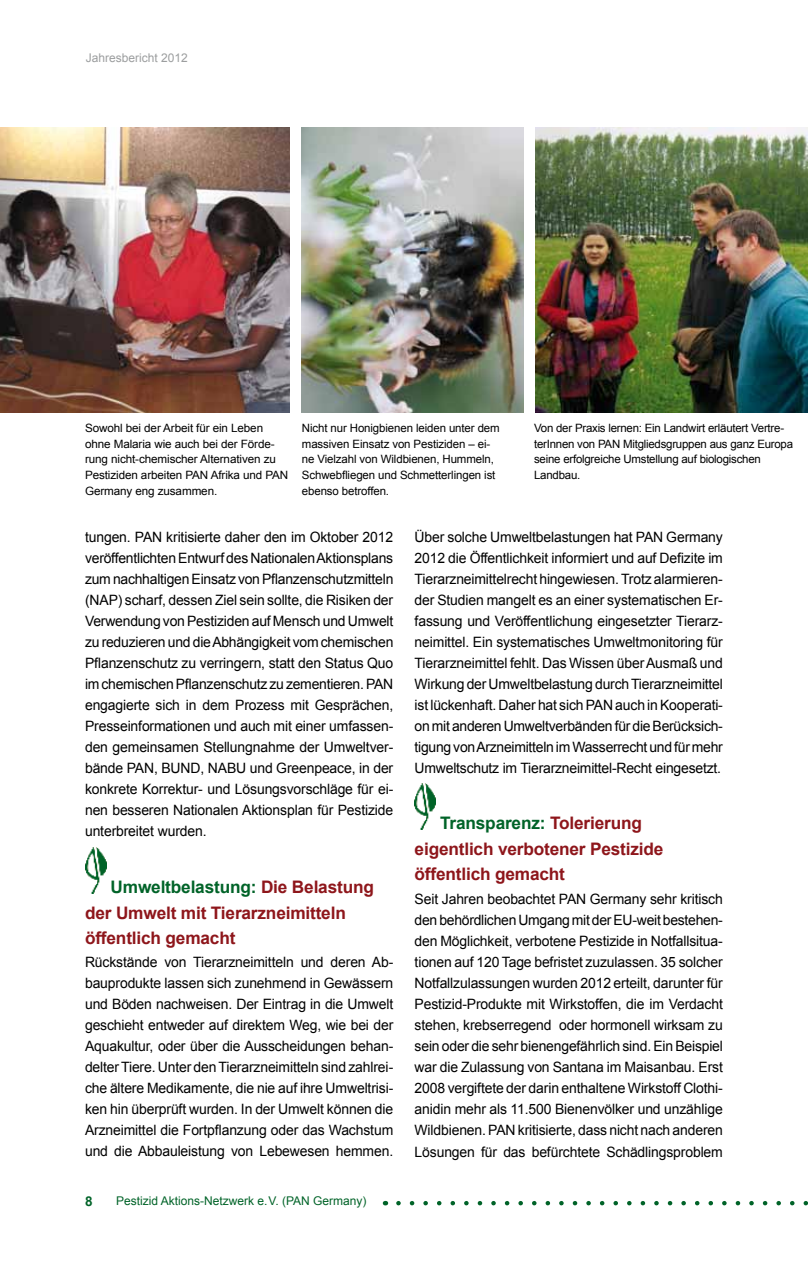
<style>
.page{position:relative;width:808px;height:1263px;background:#fff}
.page>*{position:absolute;margin:0;border:0;box-sizing:border-box;transform-origin:0 0}
.t1{font:700 17.25px/25.5px "Arial";letter-spacing:-.01em;color:#8e161b}
.t2{font:14.25px/21px "Arial";letter-spacing:-.01em;color:#000;text-align:justify}
.t3{font:700 13.5px "Arial";color:#006328}
.t4{font:12px "Arial";color:#006328}
.t5{font:12px "Arial";color:#9c9e9f}
.t6{font:11.4px/15.8px "Arial";letter-spacing:-.01em;color:#000}
.s1{color:#006328}
</style>
<div class="page">
<svg style="left:398px;top:1201px;width:410px;height:4px"></svg>
<img style="left:85px;top:847px;width:21px;height:46px">
<img style="left:415px;top:783px;width:21px;height:46px">
<img style="left:536px;top:128px;width:272px;height:284px">
<img style="left:0;top:128px;width:289px;height:284px">
<img style="left:302px;top:128px;width:221px;height:284px">
<p class="t5" style="left:86px;top:50px;width:104px">Jahresbericht 2012</p>
<p class="t6" style="left:85px;top:420px;width:205px">Sowohl bei der Arbeit für ein Leben ohne Malaria wie auch bei der Förde&shy;rung nicht-chemischer Alternativen zu Pestiziden arbeiten PAN Afrika und PAN Germany eng zusammen.</p>
<p class="t6" style="left:302px;top:420px;width:199px">Nicht nur Honigbienen leiden unter dem massiven Einsatz von Pestiziden – ei&shy;ne Vielzahl von Wildbienen, Hummeln, Schwebfliegen und Schmetterlingen ist ebenso betroffen.</p>
<p class="t6" style="left:534px;top:420px;width:261px">Von der Praxis lernen: Ein Landwirt erläutert Vertre&shy;terInnen von PAN Mitgliedsgruppen aus ganz Europa seine erfolgreiche Umstellung auf biologischen Landbau.</p>
<p class="t2" style="left:85px;top:527px;width:310px">tungen. PAN kritisierte daher den im Oktober 2012 veröffentlichten Entwurf des Nationalen Aktionsplans zum nachhaltigen Einsatz von Pflanzenschutzmitteln (NAP) scharf, dessen Ziel sein sollte, die Risiken der Verwendung von Pestiziden auf Mensch und Umwelt zu reduzieren und die Abhängigkeit vom chemischen Pflanzenschutz zu verringern, statt den Status Quo im chemischen Pflanzenschutz zu zementieren. PAN engagierte sich in dem Prozess mit Gesprächen, Presseinformationen und auch mit einer umfassen&shy;den gemeinsamen Stellungnahme der Umweltver&shy;bände PAN, BUND, NABU und Greenpeace, in der konkrete Korrektur- und Lösungsvorschläge für ei&shy;nen besseren Nationalen Aktionsplan für Pestizide unterbreitet wurden.</p>
<p class="t1" style="left:85px;top:875px;width:290px;text-indent:26px"><span class="s1">Umweltbelastung:</span> Die Belastung der Umwelt mit Tierarzneimitteln öffentlich gemacht</p>
<p class="t2" style="left:85px;top:952px;width:310px">Rückstände von Tierarzneimitteln und deren Ab&shy;bauprodukte lassen sich zunehmend in Gewässern und Böden nachweisen. Der Eintrag in die Umwelt geschieht entweder auf direktem Weg, wie bei der Aquakultur, oder über die Ausscheidungen behan&shy;delter Tiere. Unter den Tierarzneimitteln sind zahlrei&shy;che ältere Medikamente, die nie auf ihre Umweltrisi&shy;ken hin überprüft wurden. In der Umwelt können die Arzneimittel die Fortpflanzung oder das Wachstum und die Abbauleistung von Lebewesen hemmen.</p>
<p class="t3" style="left:85px;top:1192px;width:9px">8</p>
<p class="t4" style="left:116px;top:1193px;width:252px">Pestizid Aktions-Netzwerk e. V. (PAN Germany)</p>
<p class="t2" style="left:415px;top:527px;width:310px">Über solche Umweltbelastungen hat PAN Germany 2012 die Öffentlichkeit informiert und auf Defizite im Tierarzneimittelrecht hingewiesen. Trotz alarmieren&shy;der Studien mangelt es an einer systematischen Er&shy;fassung und Veröffentlichung eingesetzter Tierarz&shy;neimittel. Ein systematisches Umweltmonitoring für Tierarzneimittel fehlt. Das Wissen über Ausmaß und Wirkung der Umweltbelastung durch Tierarzneimittel ist lückenhaft. Daher hat sich PAN auch in Kooperati&shy;on mit anderen Umweltverbänden für die Berücksich&shy;tigung von Arzneimitteln im Wasserrecht und für mehr Umweltschutz im Tierarzneimittel-Recht eingesetzt.</p>
<p class="t1" style="left:415px;top:811px;width:250px;text-indent:26px"><span class="s1">Transparenz:</span> Tolerierung eigentlich verbotener Pestizide öffentlich gemacht</p>
<p class="t2" style="left:415px;top:889px;width:310px">Seit Jahren beobachtet PAN Germany sehr kritisch den behördlichen Umgang mit der EU-weit bestehen&shy;den Möglichkeit, verbotene Pestizide in Notfallsitua&shy;tionen auf 120 Tage befristet zuzulassen. 35 solcher Notfallzulassungen wurden 2012 erteilt, darunter für Pestizid-Produkte mit Wirkstoffen, die im Verdacht stehen, krebserregend oder hormonell wirksam zu sein oder die sehr bienengefährlich sind. Ein Beispiel war die Zulassung von Santana im Maisanbau. Erst 2008 vergiftete der darin enthaltene Wirkstoff Clothi&shy;anidin mehr als 11.500 Bienenvölker und unzählige Wildbienen. PAN kritisierte, dass nicht nach anderen Lösungen für das befürchtete Schädlingsproblem</p>
</div>
